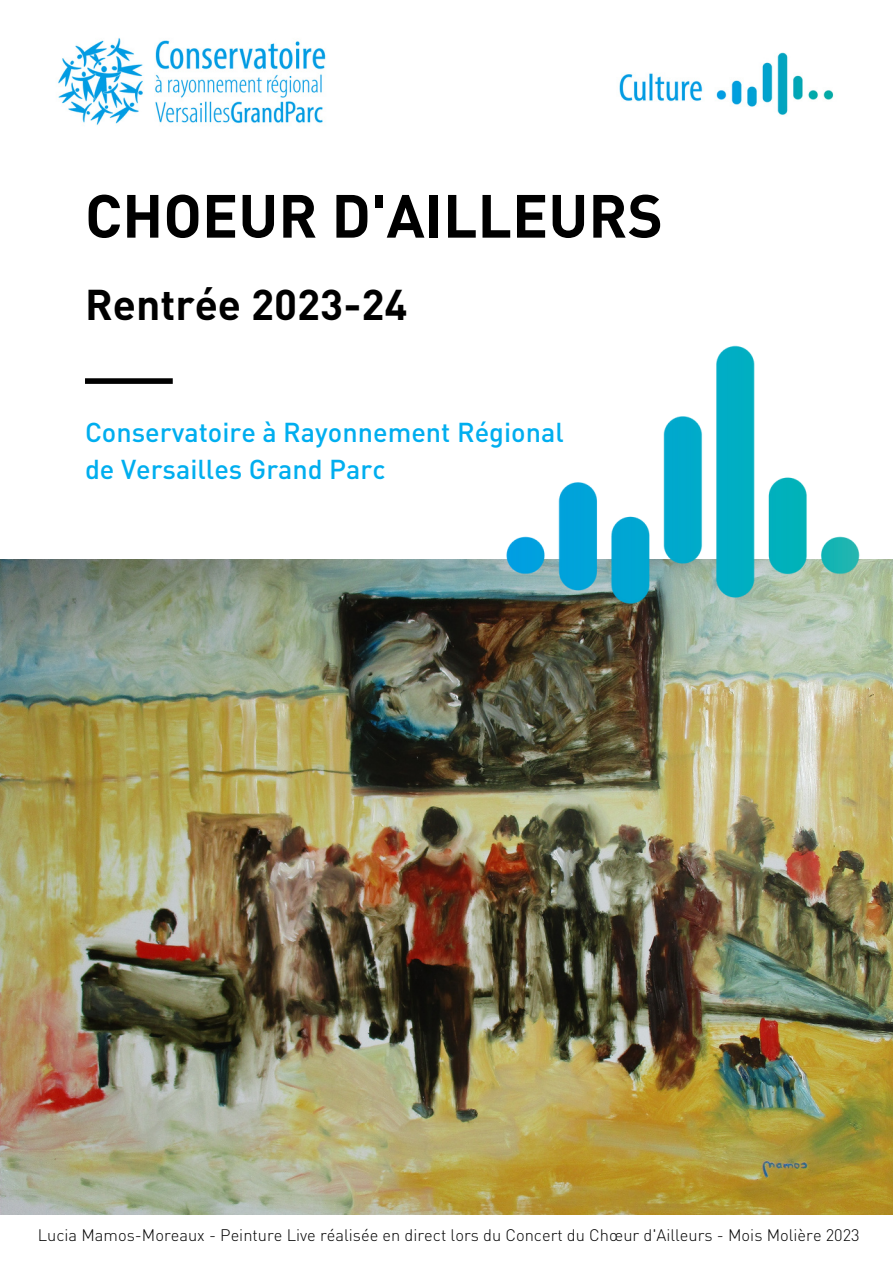
<style>
.page{position:relative;width:893px;height:1264px;background:#fff}
.page>*{position:absolute;margin:0;border:0;box-sizing:border-box;transform-origin:0 0}
.t1{font:700 60px "DINOT";color:#000}
.t2{font:700 42.45px "DINOT";color:#000}
.t3{font:500 27px "DINOT";color:#00aeef}
.t4{font:300 16.5px "DINOT";color:#000}
</style>
<div class="page">
<img style="left:58px;top:38px;width:776px;height:87px">
<div style="left:85px;top:378px;width:88px;height:6px;background:#000"></div>
<img style="left:0;top:559px;width:892px;height:655px">
<img style="left:427px;top:345px;width:465px;height:389px">
<p class="t1" style="left:85px;top:192px;width:579px">CHOEUR D'AILLEURS</p>
<p class="t2" style="left:85px;top:287px;width:324px">Rentrée 2023-24</p>
<p class="t3" style="left:85px;top:421px;width:480px">Conservatoire à Rayonnement Régional</p>
<p class="t3" style="left:85px;top:458px;width:302px">de Versailles Grand Parc</p>
<p class="t4" style="left:38px;top:1228px;width:823px">Lucia Mamos-Moreaux - Peinture Live réalisée en direct lors du Concert du Chœur d'Ailleurs - Mois Molière 2023</p>
</div>
